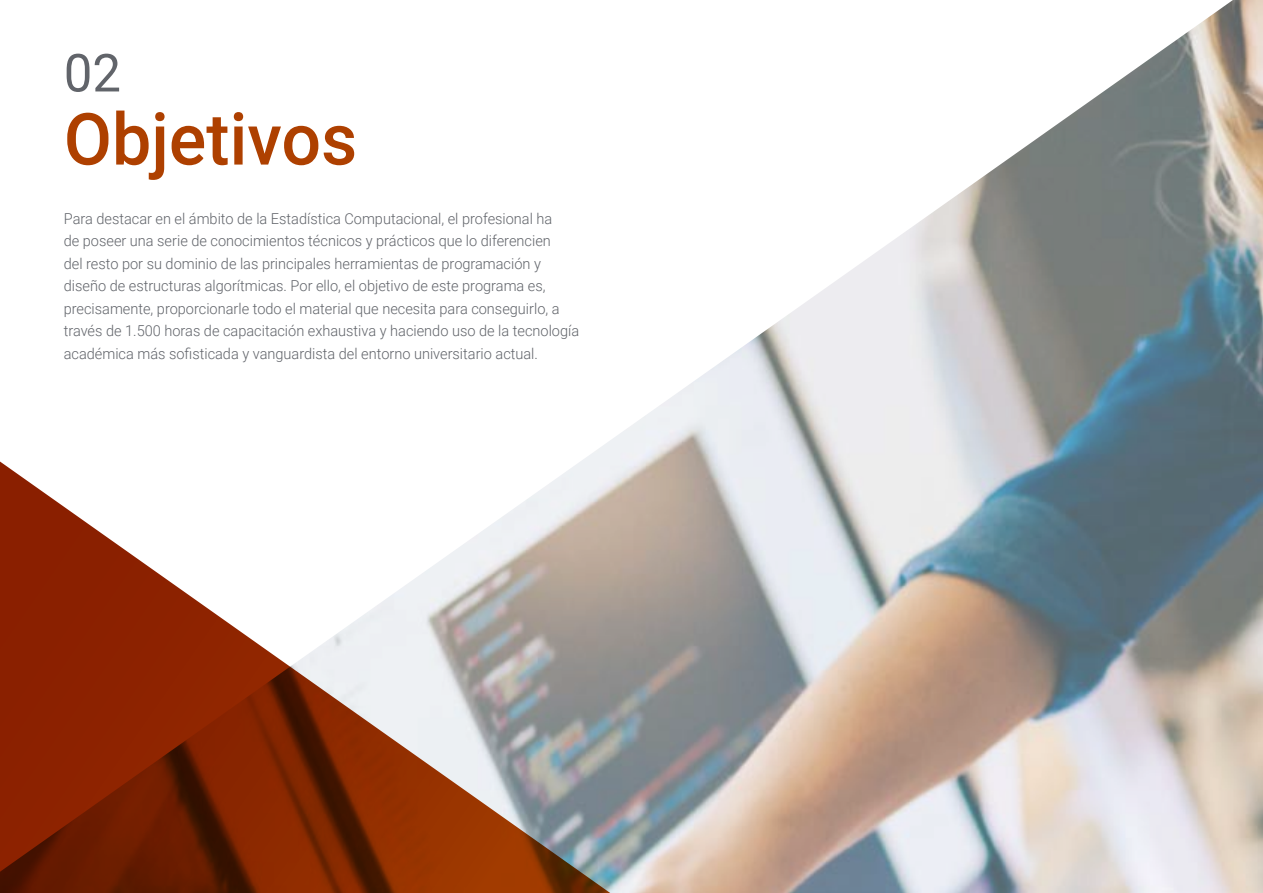
<style>
.page{position:relative;width:1263px;height:893px;background:#fff}
.page>*{position:absolute;margin:0;border:0;box-sizing:border-box;transform-origin:0 0}
.t1{font:500 72px "Roboto";color:#ae4000}
.t2{font:52.5px "Roboto";color:#61646a}
.t3{font:300 15px/22.5px "Roboto";color:#61646a}
</style>
<div class="page">
<img style="left:603px;top:0;width:660px;height:893px">
<svg style="left:0;top:446px;width:640px;height:447px"></svg>
<h2 class="t2" style="left:64px;top:36px;width:59px">02</h2>
<h1 class="t1" style="left:64px;top:89px;width:295px">Objetivos</h1>
<p class="t3" style="left:64px;top:207px;width:517px">Para destacar en el ámbito de la Estadística Computacional, el profesional ha<br>de poseer una serie de conocimientos técnicos y prácticos que lo diferencien<br>del resto por su dominio de las principales herramientas de programación y diseño de estructuras algorítmicas. Por ello, el objetivo de este programa es, precisamente, proporcionarle todo el material que necesita para conseguirlo, a través de 1.500 horas de capacitación exhaustiva y haciendo uso de la tecnología académica más sofisticada y vanguardista del entorno universitario actual.</p>
</div>
